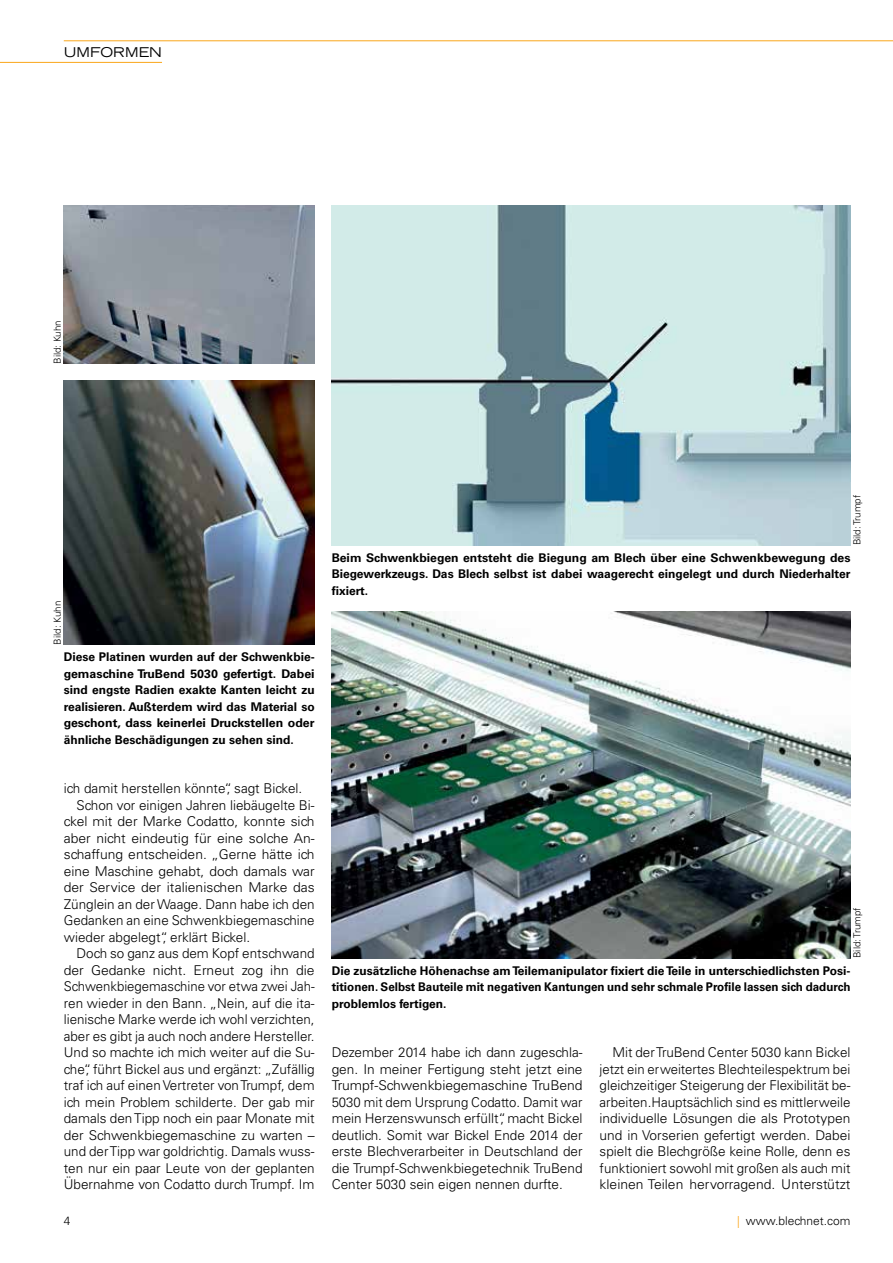
<style>
.page{position:relative;width:893px;height:1263px;background:#fff}
.page>*{position:absolute;margin:0;border:0;box-sizing:border-box;transform-origin:0 0}
.t1{font:300 13.5px/16.5px "Univers LT Std";color:#000;text-align:justify}
.t2{font:expanded 13.5px "Trade Gothic LT Std";color:#000}
.t3{font:700 12px/16.5px "Univers LT Std";color:#000;text-align:justify}
.t4{font:300 12px "Univers LT Std";color:#000}
.t5{font:300 9.75px "Univers LT Std";color:#000}
.s1{color:#faa61a}
</style>
<div class="page">
<hr style="left:64px;top:40px;width:829px;height:1px;background:#faa61a">
<hr style="left:0;top:62px;width:162px;height:1px;background:#faa61a">
<img style="left:64px;top:205px;width:251px;height:159px">
<img style="left:332px;top:611px;width:518px;height:347px">
<img style="left:64px;top:380px;width:251px;height:264px">
<img style="left:332px;top:205px;width:518px;height:340px">
<p class="t2" style="left:64px;top:43px;width:100px">UMFORMEN</p>
<p class="t5" style="left:52px;top:364px;width:45px;rotate:-90deg">Bild: Kuhn</p>
<p class="t5" style="left:52px;top:644px;width:45px;rotate:-90deg">Bild: Kuhn</p>
<p class="t3" style="left:64px;top:649px;width:252px">Diese Platinen wurden auf der Schwenkbie&shy;gemaschine TruBend 5030 gefertigt. Dabei sind engste Radien exakte Kanten leicht zu realisieren. Außterdem wird das Material so geschont, dass keinerlei Druckstellen oder ähnliche Beschädigungen zu sehen sind.</p>
<p class="t1" style="left:64px;top:780px;width:240px">ich damit herstellen könnte“, sagt Bickel.</p>
<p class="t1" style="left:77px;top:796px;width:240px">Schon vor einigen Jahren liebäugelte Bi-</p>
<p class="t1" style="left:64px;top:813px;width:252px">ckel mit der Marke Codatto, konnte sich</p>
<p class="t1" style="left:64px;top:829px;width:252px">aber nicht eindeutig für eine solche An-</p>
<p class="t1" style="left:64px;top:846px;width:252px">schaffung entscheiden. „Gerne hätte ich</p>
<p class="t1" style="left:64px;top:862px;width:252px">eine Maschine gehabt, doch damals war</p>
<p class="t1" style="left:64px;top:879px;width:252px">der Service der italienischen Marke das</p>
<p class="t1" style="left:64px;top:895px;width:252px">Zünglein an der Waage. Dann habe ich den</p>
<p class="t1" style="left:64px;top:912px;width:252px">Gedanken an eine Schwenkbiegemaschine</p>
<p class="t1" style="left:64px;top:928px;width:188px">wieder abgelegt“, erklärt Bickel.</p>
<p class="t1" style="left:77px;top:945px;width:240px">Doch so ganz aus dem Kopf entschwand</p>
<p class="t1" style="left:64px;top:961px;width:252px">der Gedanke nicht. Erneut zog ihn die</p>
<p class="t1" style="left:64px;top:978px;width:252px">Schwenkbiegemaschine vor etwa zwei Jah-</p>
<p class="t1" style="left:64px;top:994px;width:252px">ren wieder in den Bann. „Nein, auf die ita-</p>
<p class="t1" style="left:64px;top:1011px;width:252px">lienische Marke werde ich wohl verzichten,</p>
<p class="t1" style="left:64px;top:1027px;width:252px">aber es gibt ja auch noch andere Hersteller.</p>
<p class="t1" style="left:64px;top:1044px;width:252px">Und so machte ich mich weiter auf die Su-</p>
<p class="t1" style="left:64px;top:1060px;width:252px">che“, führt Bickel aus und ergänzt: „Zufällig</p>
<p class="t1" style="left:64px;top:1077px;width:252px">traf ich auf einen Vertreter von Trumpf, dem</p>
<p class="t1" style="left:64px;top:1093px;width:252px">ich mein Problem schilderte. Der gab mir</p>
<p class="t1" style="left:64px;top:1110px;width:252px">damals den Tipp noch ein paar Monate mit</p>
<p class="t1" style="left:64px;top:1126px;width:252px">der Schwenkbiegemaschine zu warten –</p>
<p class="t1" style="left:64px;top:1143px;width:252px">und der Tipp war goldrichtig. Damals wuss-</p>
<p class="t1" style="left:64px;top:1159px;width:252px">ten nur ein paar Leute von der geplanten</p>
<p class="t1" style="left:64px;top:1176px;width:252px">Übernahme von Codatto durch Trumpf. Im</p>
<p class="t5" style="left:851px;top:545px;width:52px;rotate:-90deg">Bild: Trumpf</p>
<p class="t3" style="left:332px;top:550px;width:520px">Beim Schwenkbiegen entsteht die Biegung am Blech über eine Schwenkbewegung des Biegewerkzeugs. Das Blech selbst ist dabei waagerecht eingelegt und durch Niederhalter fixiert.</p>
<p class="t5" style="left:851px;top:958px;width:52px;rotate:-90deg">Bild: Trumpf</p>
<p class="t3" style="left:332px;top:962px;width:520px">Die zusätzliche Höhenachse am Teilemanipulator fixiert die Teile in unterschiedlichsten Posi&shy;titionen. Selbst Bauteile mit negativen Kantungen und sehr schmale Profile lassen sich dadurch problemlos fertigen.</p>
<p class="t1" style="left:332px;top:1044px;width:252px">Dezember 2014 habe ich dann zugeschla&shy;gen. In meiner Fertigung steht jetzt eine Trumpf-Schwenkbiegemaschine TruBend 5030 mit dem Ursprung Codatto. Damit war mein Herzenswunsch erfüllt“, macht Bickel deutlich. Somit war Bickel Ende 2014 der erste Blechverarbeiter in Deutschland der die Trumpf-Schwenkbiegetechnik TruBend Center 5030 sein eigen nennen durfte.</p>
<p class="t1" style="left:600px;top:1044px;width:252px;text-indent:13px">Mit der TruBend Center 5030 kann Bickel jetzt ein erweitertes Blechteilespektrum bei gleichzeitiger Steigerung der Flexibilität be&shy;arbeiten.Hauptsächlich sind es mittlerweile individuelle Lösungen die als Prototypen und in Vorserien gefertigt werden. Dabei spielt die Blechgröße keine Rolle, denn es funktioniert sowohl mit großen als auch mit kleinen Teilen hervorragend. Unterstützt</p>
<p class="t4" style="left:64px;top:1213px;width:8px">4</p>
<p class="t4" style="left:737px;top:1213px;width:115px"><span class="s1">|</span> www.blechnet.com</p>
</div>
